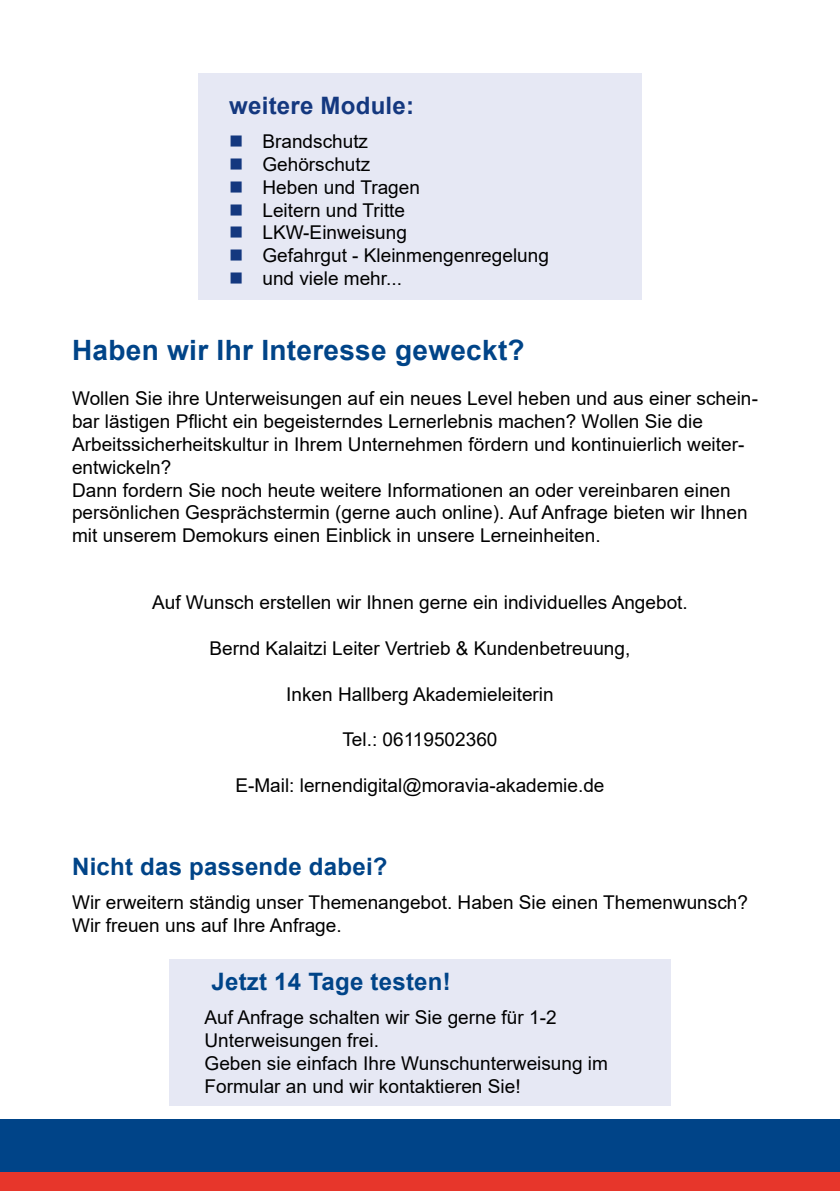
<style>
.page{position:relative;width:840px;height:1191px;background:#fff}
.page>*{position:absolute;margin:0;border:0;box-sizing:border-box;transform-origin:0 0}
.t1{font:700 28px "Arial";letter-spacing:.01em;color:#048}
.t2{font:700 24px "Arial";letter-spacing:.01em;color:#048}
.t3{font:700 24px "Arial";letter-spacing:.01em;color:#14387f}
.t4{font:19px/22.8px "Arial";color:#000}
.s1{color:#14387f}
</style>
<div class="page">
<div style="left:198px;top:73px;width:443px;height:227px;background:#e6e8f4"></div>
<div style="left:169px;top:959px;width:501px;height:147px;background:#e6e8f4"></div>
<div style="left:0;top:1119px;width:839px;height:53px;background:#048"></div>
<div style="left:0;top:1172px;width:839px;height:19px;background:#e7362b"></div>
<p class="t3" style="left:229px;top:89px;width:186px">weitere Module:</p>
<p class="t4" style="left:229px;top:130px;width:140px"><span class="s1">■</span> Brandschutz</p>
<p class="t4" style="left:229px;top:153px;width:142px"><span class="s1">■</span> Gehörschutz</p>
<p class="t4" style="left:229px;top:176px;width:192px"><span class="s1">■</span> Heben und Tragen</p>
<p class="t4" style="left:229px;top:198px;width:177px"><span class="s1">■</span> Leitern und Tritte</p>
<p class="t4" style="left:229px;top:221px;width:179px"><span class="s1">■</span> LKW-Einweisung</p>
<p class="t4" style="left:229px;top:244px;width:321px"><span class="s1">■</span> Gefahrgut - Kleinmengenregelung</p>
<p class="t4" style="left:229px;top:267px;width:174px"><span class="s1">■</span> und viele mehr...</p>
<h1 class="t1" style="left:72px;top:330px;width:454px">Haben wir Ihr Interesse geweckt?</h1>
<p class="t4" style="left:72px;top:387px;width:687px">Wollen Sie ihre Unterweisungen auf ein neues Level heben und aus einer schein&shy;bar lästigen Pflicht ein begeisterndes Lernerlebnis machen? Wollen Sie die Arbeitssicherheitskultur in Ihrem Unternehmen fördern und kontinuierlich weiter&shy;entwickeln?<br>Dann fordern Sie noch heute weitere Informationen an oder vereinbaren einen persönlichen Gesprächstermin (gerne auch online). Auf Anfrage bieten wir Ihnen mit unserem Demokurs einen Einblick in unsere Lerneinheiten.</p>
<p class="t4" style="left:152px;top:591px;width:537px">Auf Wunsch erstellen wir Ihnen gerne ein individuelles Angebot.</p>
<p class="t4" style="left:209px;top:637px;width:422px">Bernd Kalaitzi Leiter Vertrieb &amp; Kundenbetreuung,</p>
<p class="t4" style="left:286px;top:682px;width:269px">Inken Hallberg Akademieleiterin</p>
<p class="t4" style="left:342px;top:728px;width:156px">Tel.: 06119502360</p>
<p class="t4" style="left:235px;top:773px;width:370px">E-Mail: lernendigital@moravia-akademie.de</p>
<p class="t2" style="left:72px;top:850px;width:317px">Nicht das passende dabei?</p>
<p class="t4" style="left:72px;top:891px;width:677px">Wir erweitern ständig unser Themenangebot. Haben Sie einen Themenwunsch?<br>Wir freuen uns auf Ihre Anfrage.</p>
<p class="t2" style="left:211px;top:965px;width:241px">Jetzt 14 Tage testen!</p>
<p class="t4" style="left:204px;top:1006px;width:405px">Auf Anfrage schalten wir Sie gerne für 1-2<br>Unterweisungen frei.<br>Geben sie einfach Ihre Wunschunterweisung im Formular an und wir kontaktieren Sie!</p>
</div>
